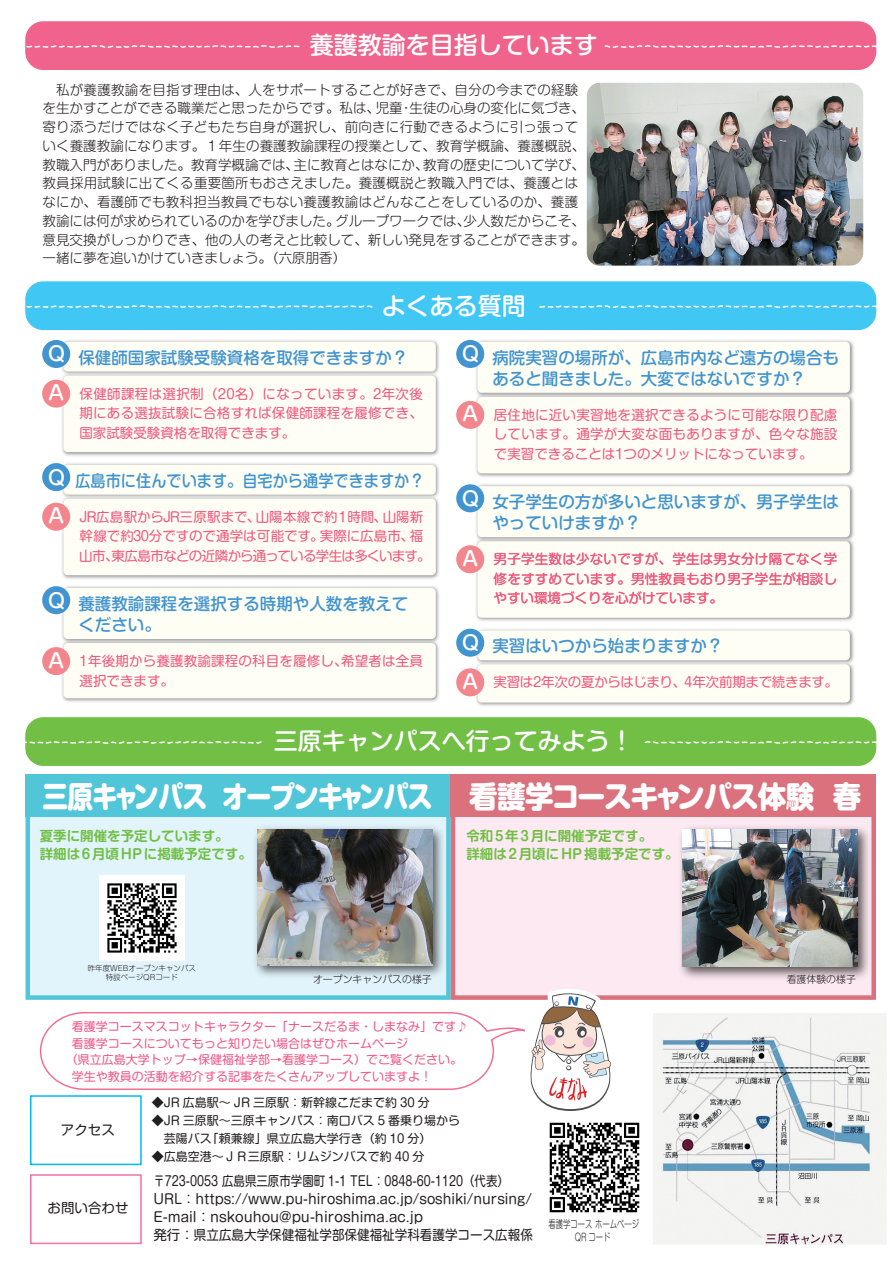
<style>
.page{position:relative;width:893px;height:1263px;background:#fff}
.page>*{position:absolute;margin:0;border:0;box-sizing:border-box;transform-origin:0 0}
.t1{font:800 30px "Shin M Go Pro";letter-spacing:-.055em;color:#fff;scale:.85 1}
.t2{font:500 24px "Shin M Go Pro";color:#fff}
.t3{font:500 19.5px "Shin M Go Pro";color:#fff}
.t4{font:500 16.5px/21px "Shin M Go Pro";color:#4194d0}
.t5{font:500 16.5px "Shin M Go Pro";color:#4194d0;scale:.92 1}
.t6{font:300 13.5px/18.8px "Shin M Go Pro";letter-spacing:.005em;color:#231f20}
.t7{font:13.5px/19.5px "Shin M Go Pro";color:#f0597c;text-align:justify}
.t8{font:13.5px/18px "Shin M Go Pro";color:#231f20;scale:.85 1}
.t9{font:13.5px/19.5px "Shin M Go Pro";letter-spacing:-.025em;color:#f0597c}
.t10{font:700 13.5px/18px "Shin M Go Pro De";color:#71bf44}
.t11{font:13.5px "Shin M Go Pro";letter-spacing:-.02em;color:#f0597c}
.t12{font:13.5px "Shin M Go Pro";color:#231f20}
.t13{font:12px "Shin M Go Pro";color:#f05988}
.t14{font:12px/18px "Shin M Go Pro";color:#231f20}
.t15{font:300 10.5px/12.6px "Shin M Go Pro";color:#231f20;text-align:center;scale:.7 1}
.t16{font:300 9.9px "Shin M Go Pro";color:#231f20}
.t17{font:300 7.5px/9px "Shin M Go Pro";color:#231f20;text-align:center}
.s1{font-size:19.5px;color:#fff}
</style>
<div class="page">
<div style="left:26px;top:817px;width:425px;height:183px;background:#e1f4fc"></div>
<div style="left:451px;top:817px;width:425px;height:183px;background:#fce9f1"></div>
<img style="left:474px;top:340px;width:380px;height:53px">
<div style="left:478px;top:342px;width:372px;height:51px;background:#fffef4;border-radius:4px"></div>
<img style="left:474px;top:393px;width:380px;height:84px">
<div style="left:478px;top:397px;width:372px;height:76px;background:#fffef4;border-radius:4px"></div>
<img style="left:474px;top:484px;width:380px;height:53px">
<div style="left:478px;top:486px;width:372px;height:51px;background:#fffef4;border-radius:4px"></div>
<img style="left:474px;top:537px;width:380px;height:84px">
<div style="left:478px;top:541px;width:372px;height:77px;background:#fffef4;border-radius:4px"></div>
<img style="left:60px;top:463px;width:379px;height:31px">
<div style="left:64px;top:465px;width:372px;height:30px;background:#fffef4;border-radius:4px"></div>
<img style="left:60px;top:494px;width:379px;height:85px">
<div style="left:64px;top:499px;width:372px;height:76px;background:#fffef4;border-radius:4px"></div>
<img style="left:60px;top:340px;width:379px;height:31px">
<div style="left:64px;top:342px;width:372px;height:30px;background:#fffef4;border-radius:4px"></div>
<img style="left:60px;top:371px;width:379px;height:85px">
<div style="left:64px;top:376px;width:372px;height:76px;background:#fffef4;border-radius:4px"></div>
<img style="left:60px;top:586px;width:379px;height:53px">
<div style="left:64px;top:588px;width:372px;height:51px;background:#fffef4;border-radius:4px"></div>
<img style="left:60px;top:639px;width:379px;height:63px">
<div style="left:64px;top:643px;width:372px;height:55px;background:#fffef4;border-radius:4px"></div>
<img style="left:474px;top:629px;width:380px;height:31px">
<div style="left:478px;top:630px;width:372px;height:30px;background:#fffef4;border-radius:4px"></div>
<img style="left:474px;top:660px;width:380px;height:46px">
<div style="left:478px;top:664px;width:372px;height:39px;background:#fffef4;border-radius:4px"></div>
<img style="left:247px;top:819px;width:213px;height:166px">
<img style="left:258px;top:830px;width:174px;height:135px">
<img style="left:661px;top:820px;width:213px;height:176px">
<img style="left:683px;top:830px;width:174px;height:136px">
<img style="left:653px;top:1014px;width:233px;height:231px">
<img style="left:587px;top:83px;width:276px;height:183px">
<img style="left:99px;top:875px;width:85px;height:85px">
<div style="left:26px;top:774px;width:425px;height:43px;background:#51c6d8"></div>
<div style="left:451px;top:774px;width:425px;height:43px;background:#da717d"></div>
<div style="left:25px;top:21px;width:851px;height:49px;background:#f0638c;border-radius:18px"></div>
<div style="left:25px;top:281px;width:851px;height:49px;background:#40c7f4;border-radius:18px"></div>
<svg style="left:25px;top:304px;width:348px;height:5px"></svg>
<svg style="left:539px;top:304px;width:338px;height:5px"></svg>
<svg style="left:25px;top:44px;width:275px;height:5px"></svg>
<svg style="left:604px;top:44px;width:273px;height:5px"></svg>
<div style="left:25px;top:717px;width:851px;height:49px;background:#71bf44;border-radius:18px"></div>
<svg style="left:25px;top:740px;width:237px;height:5px"></svg>
<svg style="left:644px;top:740px;width:233px;height:5px"></svg>
<img style="left:549px;top:1122px;width:91px;height:91px">
<div style="left:456px;top:340px;width:28px;height:28px;background:#4194d0;border-radius:50%"></div>
<div style="left:456px;top:401px;width:28px;height:28px;background:#f3858d;border-radius:50%"></div>
<div style="left:456px;top:484px;width:28px;height:28px;background:#4194d0;border-radius:50%"></div>
<div style="left:456px;top:545px;width:28px;height:28px;background:#f3858d;border-radius:50%"></div>
<div style="left:30px;top:1095px;width:112px;height:70px;border:2px solid #00baf1"></div>
<div style="left:30px;top:1174px;width:112px;height:70px;border:2px solid #f171ab"></div>
<div style="left:42px;top:340px;width:28px;height:28px;background:#4194d0;border-radius:50%"></div>
<div style="left:42px;top:380px;width:28px;height:28px;background:#f3858d;border-radius:50%"></div>
<svg style="left:39px;top:989px;width:584px;height:131px"></svg>
<div style="left:42px;top:586px;width:28px;height:28px;background:#4194d0;border-radius:50%"></div>
<div style="left:42px;top:647px;width:28px;height:28px;background:#f3858d;border-radius:50%"></div>
<div style="left:456px;top:629px;width:28px;height:28px;background:#4194d0;border-radius:50%"></div>
<div style="left:456px;top:668px;width:28px;height:28px;background:#f3858d;border-radius:50%"></div>
<div style="left:42px;top:463px;width:28px;height:28px;background:#4194d0;border-radius:50%"></div>
<div style="left:42px;top:503px;width:28px;height:28px;background:#f3858d;border-radius:50%"></div>
<h2 class="t2" style="left:310px;top:26px;width:289px">養護教諭を目指しています</h2>
<p class="t6" style="left:43px;top:79px;width:544px">　私が養護教諭を目指す理由は、人をサポートすることが好きで、自分の今までの経験を生かすことができる職業だと思ったからです。私は、児童・生徒の心身の変化に気づき、寄り添うだけではなく子どもたち自身が選択し、前向きに行動できるように引っ張っていく養護教諭になります。１年生の養護教諭課程の授業として、教育学概論、養護概説、教職入門がありました。教育学概論では、主に教育とはなにか、教育の歴史について学び、教員採用試験に出てくる重要箇所もおさえました。養護概説と教職入門では、養護とはなにか、看護師でも教科担当教員でもない養護教諭はどんなことをしているのか、養護教諭には何が求められているのかを学びました。グループワークでは、少人数だからこそ、意見交換がしっかりでき、他の人の考えと比較して、新しい発見をすることができます。一緒に夢を追いかけていきましょう。（六原朋香）</p>
<h3 class="t3" style="left:47px;top:338px;width:21px">Ｑ</h3>
<h3 class="t3" style="left:47px;top:377px;width:21px">Ａ</h3>
<h2 class="t2" style="left:382px;top:286px;width:145px">よくある質問</h2>
<h3 class="t3" style="left:461px;top:338px;width:21px">Ｑ</h3>
<p class="t4" style="left:78px;top:345px;width:332px">保健師国家試験受験資格を取得できますか？</p>
<p class="t4" style="left:492px;top:345px;width:348px">病院実習の場所が、広島市内など遠方の場合もあると聞きました。大変ではないですか？</p>
<p class="t7" style="left:79px;top:382px;width:345px">保健師課程は選択制（20名）になっています。2年次後期にある選抜試験に合格すれば保健師課程を履修でき、国家試験受験資格を取得できます。</p>
<h3 class="t3" style="left:461px;top:398px;width:21px">Ａ</h3>
<p class="t7" style="left:494px;top:403px;width:345px">居住地に近い実習地を選択できるように可能な限り配慮しています。通学が大変な面もありますが、色々な施設で実習できることは1つのメリットになっています。</p>
<p class="t5" style="left:47px;top:467px;width:412px"><span class="s1">Ｑ</span>広島市に住んでいます。自宅から通学できますか？</p>
<p class="t9" style="left:79px;top:505px;width:353px">JR広島駅からJR三原駅まで、山陽本線で約１時間、山陽新幹線で約30分ですので通学は可能です。実際に広島市、福山市、東広島市などの近隣から通っている学生は多くいます。</p>
<h3 class="t3" style="left:47px;top:500px;width:21px">Ａ</h3>
<h3 class="t3" style="left:47px;top:584px;width:21px">Ｑ</h3>
<h3 class="t3" style="left:47px;top:644px;width:21px">Ａ</h3>
<p class="t4" style="left:78px;top:591px;width:332px">養護教諭課程を選択する時期や人数を教えてください。</p>
<p class="t7" style="left:80px;top:650px;width:345px">1年後期から養護教諭課程の科目を履修し、希望者は全員選択できます。</p>
<h3 class="t3" style="left:461px;top:483px;width:21px">Ｑ</h3>
<p class="t4" style="left:492px;top:489px;width:348px">女子学生の方が多いと思いますが、男子学生はやっていけますか？</p>
<h3 class="t3" style="left:461px;top:543px;width:21px">Ａ</h3>
<p class="t7" style="left:494px;top:548px;width:345px">男子学生数は少ないですが、学生は男女分け隔てなく学修をすすめています。男性教員もおり男子学生が相談しやすい環境づくりを心がけています。</p>
<h3 class="t3" style="left:461px;top:627px;width:21px">Ｑ</h3>
<p class="t4" style="left:492px;top:634px;width:232px">実習はいつから始まりますか？</p>
<h3 class="t3" style="left:461px;top:666px;width:21px">Ａ</h3>
<p class="t11" style="left:493px;top:671px;width:346px">実習は2年次の夏からはじまり、4年次前期まで続きます。</p>
<h2 class="t2" style="left:274px;top:722px;width:361px">三原キャンパスへ行ってみよう！</h2>
<h1 class="t1" style="left:42px;top:772px;width:965px">三原キャンパス オープンキャンパス 看護学コースキャンパス体験 春</h1>
<p class="t10" style="left:40px;top:825px;width:214px">夏季に開催を予定しています。<br>詳細は6月頃HPに掲載予定です。</p>
<p class="t17" style="left:88px;top:962px;width:110px">昨年度WEBオープンキャンパス特設ページQRコード</p>
<p class="t10" style="left:466px;top:825px;width:214px">令和5年3月に開催予定です。<br>詳細は2月頃にHP掲載予定です。</p>
<p class="t16" style="left:313px;top:971px;width:120px">オープンキャンパスの様子</p>
<p class="t16" style="left:787px;top:971px;width:71px">看護体験の様子</p>
<p class="t13" style="left:72px;top:1017px;width:398px">看護学コースマスコットキャラクター「ナースだるま・しまなみ」です♪</p>
<p class="t13" style="left:72px;top:1033px;width:338px">看護学コースについてもっと知りたい場合はぜひホームページ</p>
<p class="t13" style="left:66px;top:1050px;width:398px">（県立広島大学トップ→保健福祉学部→看護学コース）でご覧ください。</p>
<p class="t13" style="left:72px;top:1066px;width:362px">学生や教員の活動を紹介する記事をたくさんアップしていますよ！</p>
<p class="t12" style="left:61px;top:1119px;width:55px">アクセス</p>
<p class="t12" style="left:47px;top:1197px;width:82px">お問い合わせ</p>
<p class="t14" style="left:152px;top:1092px;width:280px">◆JR 広島駅～ JR 三原駅：新幹線こだまで約 30 分</p>
<p class="t14" style="left:152px;top:1110px;width:310px">◆JR 三原駅～三原キャンパス：南口バス 5 番乗り場から　芸陽バス「頼兼線」県立広島大学行き（約 10 分）</p>
<p class="t14" style="left:152px;top:1146px;width:274px">◆広島空港～ＪＲ三原駅：リムジンバスで約 40 分</p>
<p class="t8" style="left:153px;top:1170px;width:448px">〒723-0053 広島県三原市学園町 1-1 TEL：0848-60-1120（代表）URL：https://www.pu-hiroshima.ac.jp/soshiki/nursing/ E-mail：nskouhou@pu-hiroshima.ac.jp<br>発行：県立広島大学保健福祉学部保健福祉学科看護学コース広報係</p>
<p class="t15" style="left:548px;top:1216px;width:131px">看護学コース ホームぺ―ジ<br>QR コード</p>
</div>
